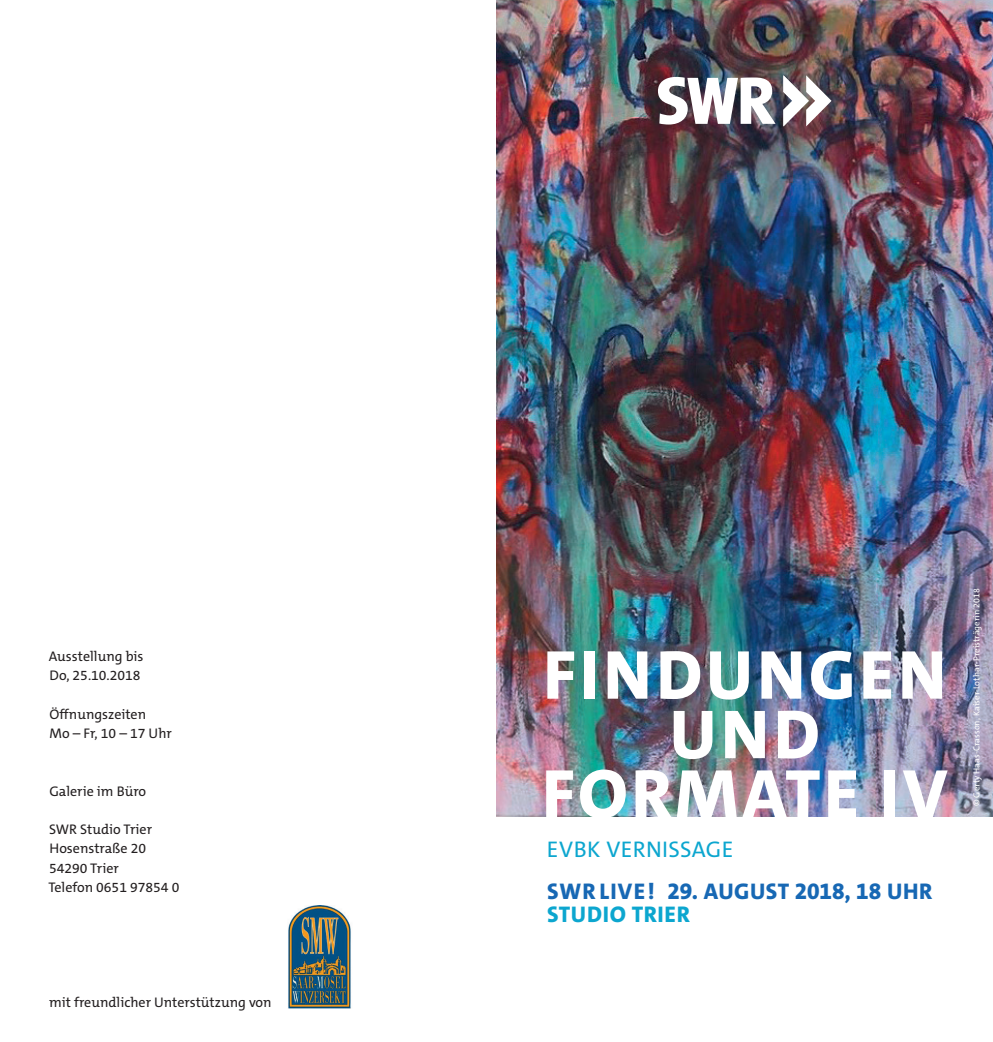
<style>
.page{position:relative;width:993px;height:1042px;background:#fff}
.page>*{position:absolute;margin:0;border:0;box-sizing:border-box;transform-origin:0 0}
.t1{font:800 70px "The Mix C5";letter-spacing:.05em;color:#fff}
.t2{font:800 22.75px "The Mix C5";letter-spacing:.025em;color:#1768b4}
.t3{font:22.75px "The Mix C5";letter-spacing:.015em;color:#0ca6cf}
.t4{font:800 22.75px "The Mix C5";letter-spacing:.03em;color:#0ca6cf}
.Copy{font:14px "The Mix C5";color:#231f20}
.t5{font:8.75px "The Mix C5";letter-spacing:.01em;color:#fff}
</style>
<div class="page">
<img style="left:288px;top:905px;width:63px;height:103px">
<img style="left:496px;top:0;width:496px;height:816px">
<img style="left:657px;top:77px;width:118px;height:48px">
<svg style="left:783px;top:75px;width:48px;height:51px"></svg>
<p class="Copy" style="left:49px;top:647px;width:96px">Ausstellung bis</p>
<p class="Copy" style="left:50px;top:666px;width:93px">Do, 25.10.2018</p>
<p class="Copy" style="left:49px;top:705px;width:98px">Öffnungszeiten</p>
<p class="Copy" style="left:50px;top:724px;width:124px">Mo – Fr, 10 – 17 Uhr</p>
<p class="Copy" style="left:49px;top:782px;width:98px">Galerie im Büro</p>
<p class="Copy" style="left:49px;top:820px;width:104px">SWR Studio Trier</p>
<p class="Copy" style="left:50px;top:840px;width:98px">Hosenstraße 20</p>
<p class="Copy" style="left:49px;top:859px;width:71px">54290 Trier</p>
<p class="Copy" style="left:48px;top:878px;width:132px">Telefon 0651 97854 0</p>
<p class="Copy" style="left:49px;top:993px;width:224px">mit freundlicher Unterstützung von</p>
<p class="t1" style="left:543px;top:630px;width:404px">FINDUNGEN</p>
<p class="t1" style="left:669px;top:689px;width:152px">UND</p>
<p class="t1" style="left:542px;top:749px;width:407px">FORMATE IV</p>
<p class="t3" style="left:546px;top:834px;width:188px">EVBK VERNISSAGE</p>
<p class="t2" style="left:547px;top:877px;width:386px">SWR LIVE! 29. AUGUST 2018, 18 UHR</p>
<p class="t4" style="left:547px;top:900px;width:144px">STUDIO TRIER</p>
<p class="t5" style="left:970px;top:806px;width:220px;rotate:-90deg">© Gerty Haas-Crasson, Kaiser-Lothar-Preisträgerin 2018</p>
</div>
